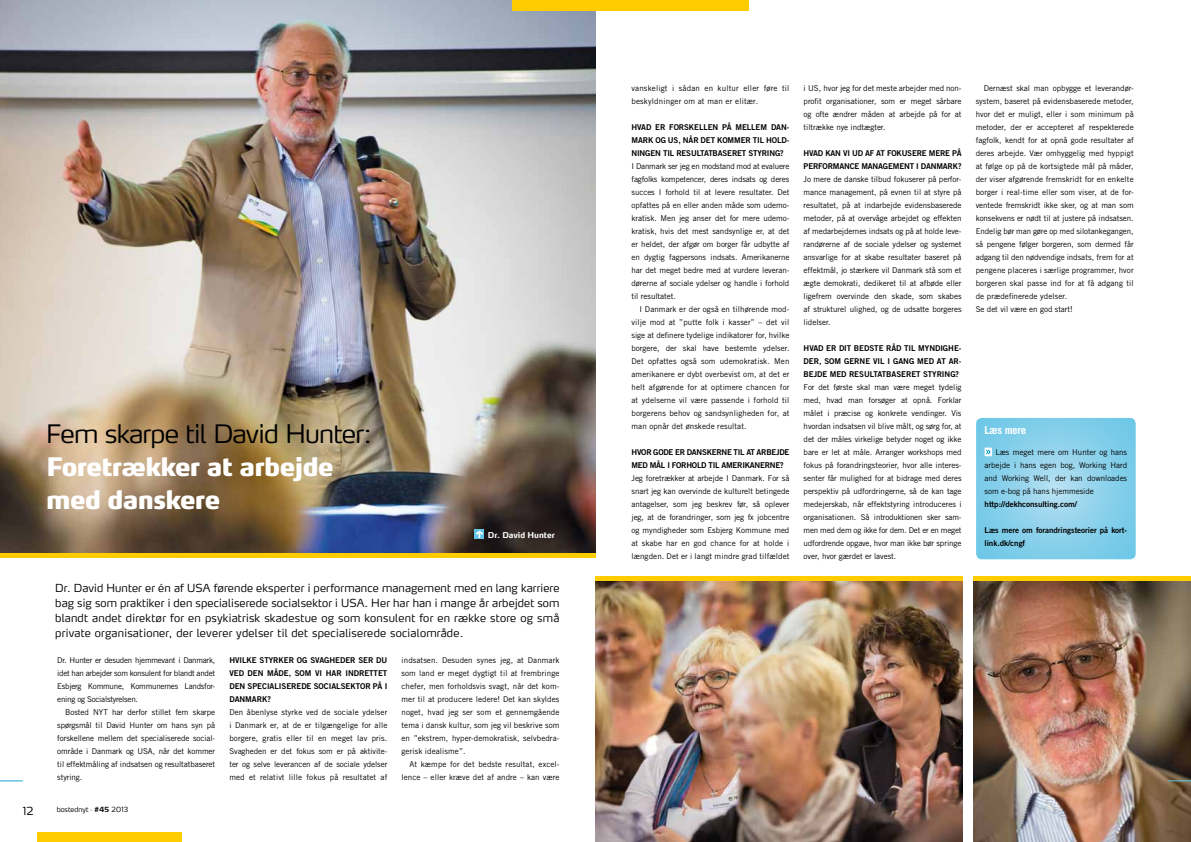
<style>
.page{position:relative;width:1191px;height:842px;background:#fff}
.page>*{position:absolute;margin:0;border:0;box-sizing:border-box;transform-origin:0 0}
.t1{font:900 25.2px/33px "Max LF";letter-spacing:-.03em;color:#fff}
.t2{font:300 25.2px "Max LF";letter-spacing:-.03em;color:#000}
.t3{font:300 11px/15px "Max LF";letter-spacing:.02em;color:#000;text-align:justify}
.t4{font:700 11px "Trade Gothic LT Std";letter-spacing:-.03em;color:#fff}
.t5{font:8px/13px "Trade Gothic LT Std";color:#000;text-align:justify}
.t6{font:8px/13px "Trade Gothic LT Std Bd 2";letter-spacing:-.005em;color:#000;text-align:justify}
.t7{font:8px/13px "Trade Gothic LT Std";letter-spacing:.02em;color:#000}
.t8{font:8px/13px "Trade Gothic LT Std Bd 2";letter-spacing:-.03em;color:#000}
.t9{font:700 8px "Max";letter-spacing:-.005em;color:#fff}
.t10{font:300 7px "Max LF";letter-spacing:.01em;color:#000}
.s1{font-weight:700}
</style>
<div class="page">
<svg style="left:0;top:780px;width:23px;height:1px"></svg>
<img style="left:0;top:0;width:595px;height:554px">
<hr style="left:0;top:554px;width:595px;height:4px;background:#fc0">
<img style="left:595px;top:580px;width:367px;height:262px">
<img style="left:973px;top:580px;width:218px;height:262px">
<hr style="left:595px;top:576px;width:367px;height:4px;background:#fc0">
<hr style="left:973px;top:576px;width:218px;height:4px;background:#fc0">
<div style="left:475px;top:530px;width:9px;height:9px;background:#5fc4e5"></div>
<svg style="left:476px;top:531px;width:7px;height:7px"></svg>
<svg style="left:1168px;top:780px;width:23px;height:1px"></svg>
<div style="left:37px;top:833px;width:144px;height:9px;background:#fc0"></div>
<div style="left:512px;top:0;width:236px;height:10px;background:#fc0"></div>
<svg style="left:976px;top:418px;width:159px;height:141px;background:#88d0ea"></svg>
<h1 class="t2" style="left:46px;top:418px;width:327px">Fem skarpe til David Hunter:</h1>
<h1 class="t1" style="left:46px;top:450px;width:289px">Foretrækker at arbejde med danskere</h1>
<p class="t9" style="left:488px;top:530px;width:68px">Dr. David Hunter</p>
<p class="t3" style="left:55px;top:580px;width:506px">Dr. David Hunter er én af USA førende eksperter i performance management med en lang karriere bag sig som praktiker i den specialiserede socialsektor i USA. Her har han i mange år arbejdet som blandt andet direktør for en psykiatrisk skadestue og som konsulent for en række store og små private organisationer, der leverer ydelser til det specialiserede socialområde.</p>
<p class="t5" style="left:57px;top:654px;width:159px">Dr. Hunter er desuden hjemmevant i Danmark, idet han arbejder som konsulent for blandt andet Esbjerg Kommune, Kommunernes Landsfor&shy;ening og Socialstyrelsen.</p>
<p class="t5" style="left:57px;top:706px;width:159px;text-indent:8px">Bosted NYT har derfor stillet fem skarpe spørgsmål til David Hunter om hans syn på forskellene mellem det specialiserede social&shy;område i Danmark og USA, når det kommer til effektmåling af indsatsen og resultatbaseret styring.</p>
<h2 class="t3" style="left:23px;top:803px;width:13px">12</h2>
<p class="t10" style="left:57px;top:805px;width:73px">bostednyt · <span class="s1">#45</span> 2013</p>
<p class="t6" style="left:229px;top:654px;width:159px;text-indent:106px">EDER SER DU VED DEN MÅDE, SOM VI HAR INDRETTET DEN SPECIALISEREDE SOCIALSEKTOR PÅ I DANMARK?</p>
<p class="t5" style="left:229px;top:706px;width:159px">Den åbenlyse styrke ved de sociale ydelser i Danmark er, at de er tilgængelige for alle borgere, gratis eller til en meget lav pris.<br>Svagheden er det fokus som er på aktivite&shy;ter og selve leverancen af de sociale ydelser med et relativt lille fokus på resultatet af</p>
<p class="t6" style="left:229px;top:654px;width:87px">HVILKE STYRKER OG SVAGH</p>
<p class="t5" style="left:401px;top:654px;width:159px">indsatsen. Desuden synes jeg, at Danmark som land er meget dygtigt til at frembringe chefer, men forholdsvis svagt, når det kom&shy;mer til at producere ledere! Det kan skyldes noget, hvad jeg ser som et gennemgående tema i dansk kultur, som jeg vil beskrive som en ”ekstrem, hyper-demokratisk, selvbedra&shy;gerisk idealisme”.</p>
<p class="t5" style="left:401px;top:758px;width:159px;text-align:right">At kæmpe for det bedste resultat, excel&shy;lence – eller kræve det af andre – kan være</p>
<p class="t7" style="left:631px;top:82px;width:159px">vanskeligt i sådan en kultur eller føre til beskyldninger om at man er elitær.</p>
<p class="t6" style="left:631px;top:121px;width:12px">HVAD</p>
<p class="t6" style="left:631px;top:121px;width:159px;text-indent:24px">ER FORSKELLEN PÅ M ELLEM DAN-MARK OG US, NÅR DET KOMM ER TIL HOLD-NINGEN TIL RESULTATBASERET STYRING?</p>
<p class="t5" style="left:631px;top:160px;width:159px">I Danmark ser jeg en modstand mod at evaluere fagfolks kompetencer, deres indsats og deres succes I forhold til at levere resultater. Det opfattes på en eller anden måde som udemo&shy;kratisk. Men jeg anser det for mere udemo&shy;kratisk, hvis det mest sandsynlige er, at det er heldet, der afgør om borger får udbytte af en dygtig fagpersons indsats. Amerikanerne har det meget bedre med at vurdere leveran&shy;dørerne af sociale ydelser og handle i forhold til resultatet.</p>
<p class="t5" style="left:631px;top:303px;width:159px;text-indent:8px">I Danmark er der også en tilhørende mod&shy;vilje mod at ”putte folk i kasser” – det vil sige at definere tydelige indikatorer for, hvilke borgere, der skal have bestemte ydelser.<br>Det opfattes også som udemokratisk. Men amerikanere er dybt overbevist om, at det er helt afgørende for at optimere chancen for at ydelserne vil være passende i forhold til borgerens behov og sandsynligheden for, at man opnår det ønskede resultat.</p>
<p class="t8" style="left:631px;top:446px;width:159px">HVOR GODE ER DANSKERNE TIL AT ARBEJDE<br>M ED MÅL I FORHOLD TIL AM ERIKANERNE?</p>
<p class="t5" style="left:631px;top:472px;width:159px">Jeg foretrækker at arbejde I Danmark. For så snart jeg kan overvinde de kulturelt betingede antagelser, som jeg beskrev før, så oplever jeg, at de forandringer, som jeg fx jobcentre og myndigheder som Esbjerg Kommune med at skabe har en god chance for at holde i længden. Det er i langt mindre grad tilfældet</p>
<p class="t5" style="left:803px;top:82px;width:159px">i US, hvor jeg for det meste arbejder med non&shy;profit organisationer, som er meget sårbare og ofte ændrer måden at arbejde på for at tiltrække nye indtægter.</p>
<p class="t6" style="left:803px;top:147px;width:12px">HVAD</p>
<p class="t6" style="left:803px;top:147px;width:159px;text-align:right">KAN VI UD AF AT FOKUSERE M ERE PÅ<br>PERFORMANCE MANAG EM ENT I DANMARK?</p>
<p class="t5" style="left:803px;top:173px;width:159px">Jo mere de danske tilbud fokuserer på perfor&shy;mance management, på evnen til at styre på resultatet, på at indarbejde evidensbaserede metoder, på at overvåge arbejdet og effekten af medarbejdernes indsats og på at holde leve&shy;randørerne af de sociale ydelser og systemet ansvarlige for at skabe resultater baseret på effektmål, jo stærkere vil Danmark stå som et ægte demokrati, dedikeret til at afbøde eller ligefrem overvinde den skade, som skabes af strukturel ulighed, og de udsatte borgeres lidelser.</p>
<p class="t6" style="left:803px;top:342px;width:12px">HVAD</p>
<p class="t6" style="left:803px;top:342px;width:159px;text-indent:23px">ER DIT BEDSTE RÅD TIL MYNDIGH E-DER, SOM GERNE VIL I GANG MED AT AR-BEJDE M ED RESULTATBASERET STYRING?</p>
<p class="t5" style="left:803px;top:381px;width:159px">For det første skal man være meget tydelig med, hvad man forsøger at opnå. Forklar målet i præcise og konkrete vendinger. Vis hvordan indsatsen vil blive målt, og sørg for, at det der måles virkelige betyder noget og ikke bare er let at måle. Arranger workshops med fokus på forandringsteorier, hvor alle interes&shy;senter får mulighed for at bidrage med deres perspektiv på udfordringerne, så de kan tage medejerskab, når effektstyring introduceres i organisationen. Så introduktionen sker sam&shy;men med dem og ikke for dem. Det er en meget udfordrende opgave, hvor man ikke bør springe over, hvor gærdet er lavest.</p>
<p class="t5" style="left:975px;top:82px;width:159px;text-align:left;text-indent:8px">Dernæst skal man opbygge et leverandør&shy;system, baseret på evidensbaserede metoder, hvor det er muligt, eller i som minimum på metoder, der er accepteret af respekterede fagfolk, kendt for at opnå gode resultater af deres arbejde. Vær omhyggelig med hyppigt at følge op på de kortsigtede mål på måder, der viser afgørende fremskridt for en enkelte borger i real-time eller som viser, at de for&shy;ventede fremskridt ikke sker, og at man som konsekvens er nødt til at justere på indsatsen.<br>Endelig bør man gøre op med silotankegangen, så pengene følger borgeren, som dermed får adgang til den nødvendige indsats, frem for at pengene placeres i særlige programmer, hvor borgeren skal passe ind for at få adgang til de prædefinerede ydelser.<br>Se det vil være en god start!</p>
<h2 class="t4" style="left:984px;top:424px;width:43px">Læs mere</h2>
<p class="t5" style="left:984px;top:446px;width:144px;text-indent:11px">Læs meget mere om Hunter og hans arbejde i hans egen bog, Working Hard and Working Well, der kan downloades som e-bog på hans hjemmeside</p>
<p class="t6" style="left:984px;top:498px;width:94px">HTTP://DEKHCONSULTING.COM/</p>
<p class="t6" style="left:984px;top:524px;width:144px">LÆS MERE OM FORANDRINGSTEORIER PÅ KORT-<br>LINK.DK/CNGF</p>
</div>
